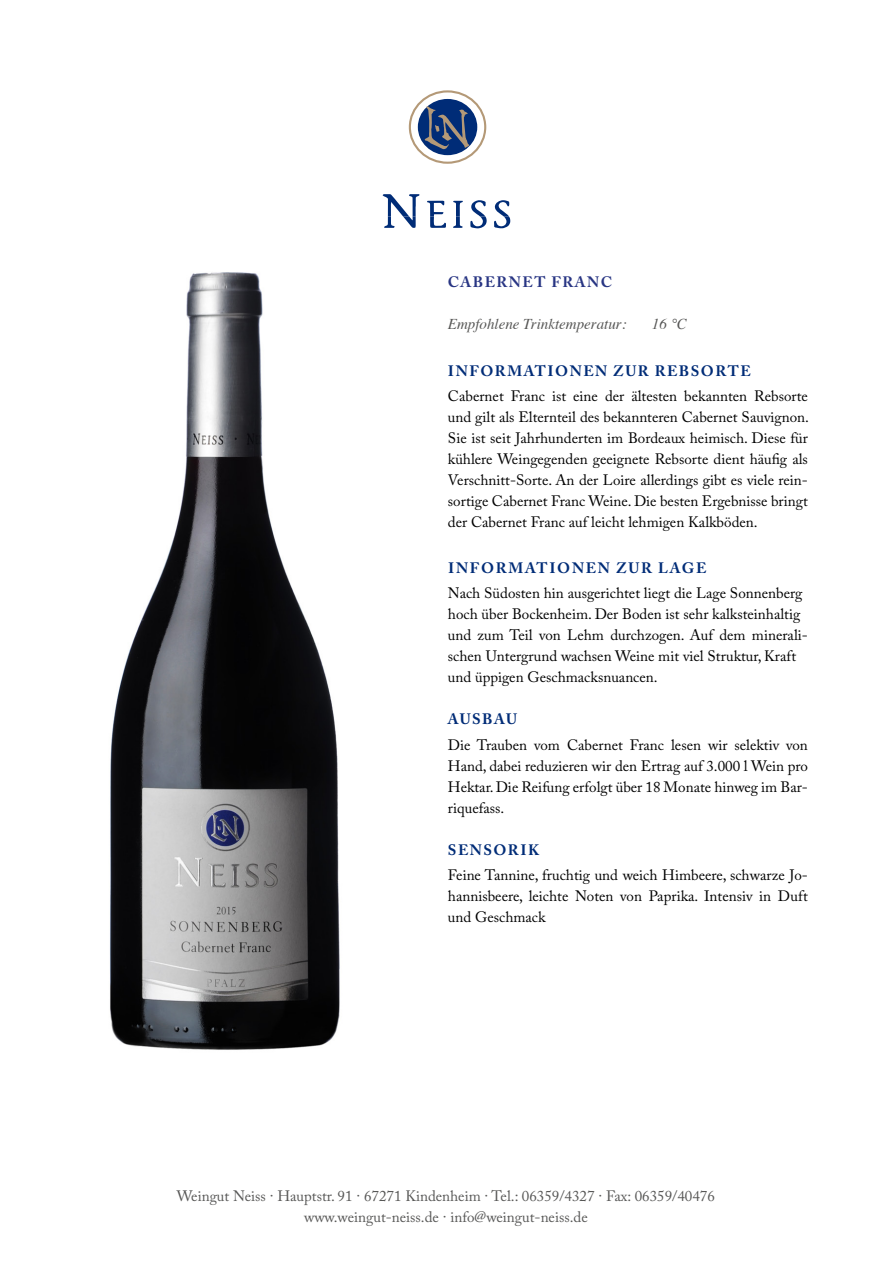
<style>
.page{position:relative;width:893px;height:1263px;background:#fff}
.page>*{position:absolute;margin:0;border:0;box-sizing:border-box;transform-origin:0 0}
.t1{font:15px/21px "Adobe Caslon Pro";color:#000;text-align:justify}
.t2{font:15px/21px "Adobe Caslon Pro";color:#575756;text-align:center}
.t3{font:700 15px "Adobe Caslon Pro";letter-spacing:.1em;color:#002c77}
.t4{font:italic 15px "Times";color:#575756}
.t5{font:700 15px "Adobe Caslon Pro";letter-spacing:.1em;color:#283583}
</style>
<div class="page">
<svg style="left:383px;top:194px;width:127px;height:34px"></svg>
<div style="left:418px;top:99px;width:59px;height:56px;background:#002c77;border-radius:50%"></div>
<div style="left:409px;top:90px;width:77px;height:74px;border:2px solid #b49977;border-radius:50%"></div>
<svg style="left:424px;top:106px;width:46px;height:43px"></svg>
<img style="left:110px;top:272px;width:230px;height:778px">
<p class="t5" style="left:448px;top:273px;width:166px">CABERNET FRANC</p>
<p class="t4" style="left:448px;top:311px;width:180px">Empfohlene Trinktemperatur:</p>
<p class="t4" style="left:652px;top:311px;width:36px">16 °C</p>
<p class="t3" style="left:448px;top:362px;width:304px">INFORMATIONEN ZUR REBSORTE</p>
<p class="t1" style="left:448px;top:385px;width:363px">Cabernet Franc ist eine der ältesten bekannten Rebsorte und gilt als Elternteil des bekannteren Cabernet Sauvignon.<br>Sie ist seit Jahrhunderten im Bordeaux heimisch. Diese für kühlere Weingegenden geeignete Rebsorte dient häufig als Verschnitt-Sorte. An der Loire allerdings gibt es viele rein&shy;sortige Cabernet Franc Weine. Die besten Ergebnisse bringt der Cabernet Franc auf leicht lehmigen Kalkböden.</p>
<p class="t3" style="left:448px;top:559px;width:260px">INFORMATIONEN ZUR LAGE</p>
<p class="t1" style="left:448px;top:583px;width:362px;text-align:left">Nach Südosten hin ausgerichtet liegt die Lage Sonnenberg hoch über Bockenheim. Der Boden ist sehr kalksteinhaltig und zum Teil von Lehm durchzogen. Auf dem minerali&shy;schen Untergrund wachsen Weine mit viel Struktur, Kraft und üppigen Geschmacksnuancen.</p>
<p class="t3" style="left:448px;top:710px;width:71px">AUSBAU</p>
<p class="t1" style="left:448px;top:734px;width:362px">Die Trauben vom Cabernet Franc lesen wir selektiv von Hand, dabei reduzieren wir den Ertrag auf 3.000 l Wein pro Hektar. Die Reifung erfolgt über 18 Monate hinweg im Bar&shy;riquefass.</p>
<p class="t3" style="left:448px;top:841px;width:93px">SENSORIK</p>
<p class="t1" style="left:448px;top:864px;width:361px">Feine Tannine, fruchtig und weich Himbeere, schwarze Jo&shy;hannisbeere, leichte Noten von Paprika. Intensiv in Duft und Geschmack</p>
<p class="t2" style="left:177px;top:1185px;width:540px">Weingut Neiss · Hauptstr. 91 · 67271 Kindenheim · Tel.: 06359/4327 · Fax: 06359/40476 www.weingut-neiss.de · info@weingut-neiss.de</p>
</div>
